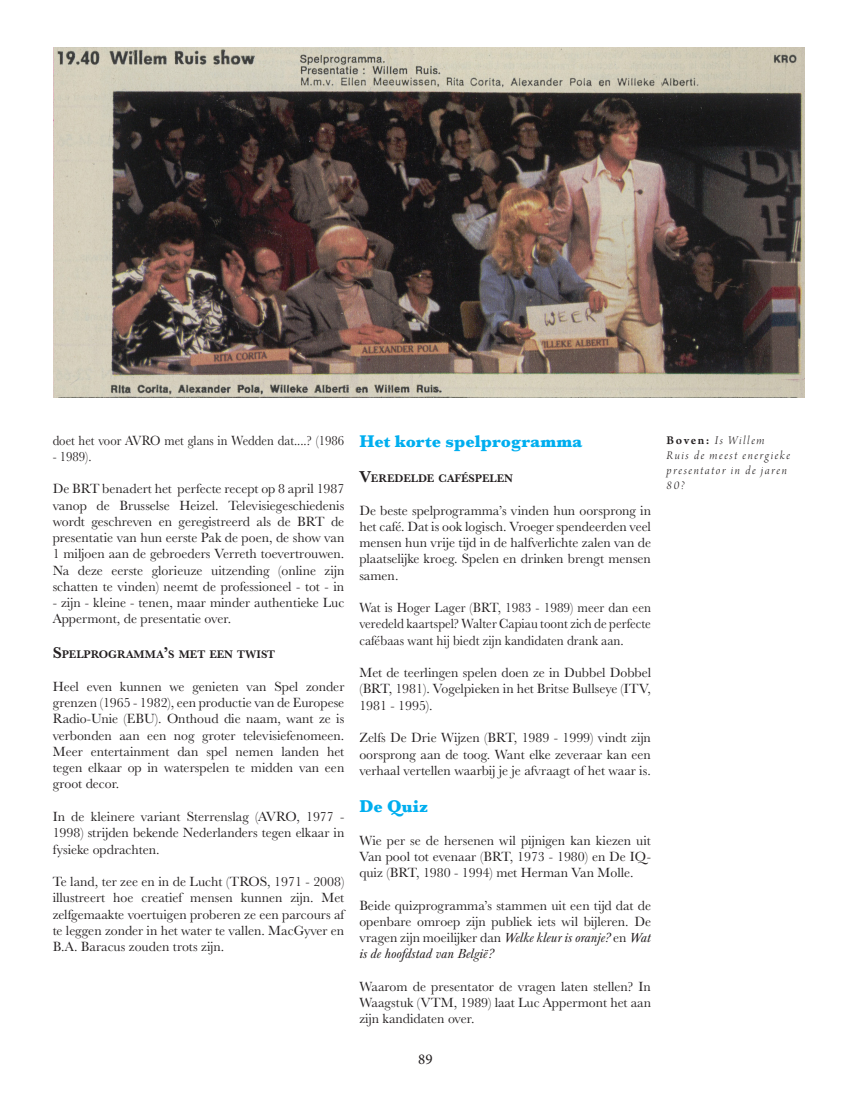
<style>
.page{position:relative;width:851px;height:1099px;background:#fff}
.page>*{position:absolute;margin:0;border:0;box-sizing:border-box;transform-origin:0 0}
.Blauwe_hoofding{font:17.5px "Baskerville URW Ult Bol";color:#00aeef}
.t1{font:15px "Minion Pro";color:#231f20}
.Broodtekst{font:13.75px/16.2px "Baskerville URW";color:#231f20;text-align:justify}
.Broodtekst-2{font:13.75px/16.2px "Baskerville URW";color:#231f20;text-align:justify;scale:.95 1}
.Broodtekst-3{font:13.75px "Baskerville URW";color:#231f20;scale:.92 1}
.verwijzing_foto{font:12.5px/15px "Arno Pro Light Italic Display";letter-spacing:.125em;color:#231f20}
.Titel_boven_broodtek{font:700 11.38px "Baskerville URW";color:#231f20}
.s1{font-size:16.25px}
.s2{font-style:italic}
.s3{font-family:"Arno Pro";font-weight:600}
</style>
<div class="page">
<img style="left:53px;top:47px;width:751px;height:350px">
<p class="Broodtekst-3" style="left:53px;top:430px;width:318px">doet het voor AVRO met glans in Wedden dat....? (1986</p>
<p class="Broodtekst-3" style="left:53px;top:447px;width:44px">- 1989).</p>
<p class="Broodtekst" style="left:53px;top:480px;width:293px">De BRT benadert het perfecte recept op 8 april 1987 vanop de Brusselse Heizel. Televisiegeschiedenis wordt geschreven en geregistreerd als de BRT de presentatie van hun eerste Pak de poen, de show van 1 miljoen aan de gebroeders Verreth toevertrouwen.<br>Na deze eerste glorieuze uitzending (online zijn schatten te vinden) neemt de professioneel - tot - in</p>
<p class="Broodtekst" style="left:53px;top:594px;width:293px">- zijn - kleine - tenen, maar minder authentieke Luc<br>Appermont, de presentatie over.</p>
<p class="Titel_boven_broodtek" style="left:53px;top:646px;width:224px"><span class="s1">S</span>PELPROGRAMMA<span class="s1">’</span>S MET EEN TWIST</p>
<p class="Broodtekst" style="left:53px;top:677px;width:293px">Heel even kunnen we genieten van Spel zonder grenzen (1965 - 1982), een productie van de Europese Radio-Unie (EBU). Onthoud die naam, want ze is verbonden aan een nog groter televisiefenomeen.<br>Meer entertainment dan spel nemen landen het tegen elkaar op in waterspelen te midden van een groot decor.</p>
<p class="Broodtekst" style="left:53px;top:807px;width:293px">In de kleinere variant Sterrenslag (AVRO, 1977 - 1998) strijden bekende Nederlanders tegen elkaar in fysieke opdrachten.</p>
<p class="Broodtekst" style="left:53px;top:872px;width:293px">Te land, ter zee en in de Lucht (TROS, 1971 - 2008) illustreert hoe creatief mensen kunnen zijn. Met zelfgemaakte voertuigen proberen ze een parcours af te leggen zonder in het water te vallen. MacGyver en B.A. Baracus zouden trots zijn.</p>
<p class="Blauwe_hoofding" style="left:359px;top:428px;width:224px">Het korte spelprogramma</p>
<p class="Titel_boven_broodtek" style="left:359px;top:470px;width:155px"><span class="s1">V</span>EREDELDE CAFÉSPELEN</p>
<p class="Broodtekst" style="left:359px;top:501px;width:293px">De beste spelprogramma’s vinden hun oorsprong in het café. Dat is ook logisch. Vroeger spendeerden veel mensen hun vrije tijd in de halfverlichte zalen van de plaatselijke kroeg. Spelen en drinken brengt mensen samen.</p>
<p class="Broodtekst-2" style="left:359px;top:599px;width:308px">Wat is Hoger Lager (BRT, 1983 - 1989) meer dan een veredeld kaartspel? Walter Capiau toont zich de perfecte cafébaas want hij biedt zijn kandidaten drank aan.</p>
<p class="Broodtekst" style="left:359px;top:664px;width:293px">Met de teerlingen spelen doen ze in Dubbel Dobbel (BRT, 1981). Vogelpieken in het Britse Bullseye (ITV, 1981 - 1995).</p>
<p class="Broodtekst" style="left:359px;top:729px;width:293px">Zelfs De Drie Wijzen (BRT, 1989 - 1999) vindt zijn oorsprong aan de toog. Want elke zeveraar kan een verhaal vertellen waarbij je je afvraagt of het waar is.</p>
<p class="Blauwe_hoofding" style="left:359px;top:792px;width:70px">De Quiz</p>
<p class="Broodtekst" style="left:359px;top:831px;width:293px">Wie per se de hersenen wil pijnigen kan kiezen uit Van pool tot evenaar (BRT, 1973 - 1980) en De IQ&shy;quiz (BRT, 1980 - 1994) met Herman Van Molle.</p>
<p class="Broodtekst" style="left:359px;top:896px;width:293px">Beide quizprogramma’s stammen uit een tijd dat de openbare omroep zijn publiek iets wil bijleren. De vragen zijn moeilijker dan <span class="s2">Welke kleur is oranje?</span> en <span class="s2">Wat is de hoofdstad van België?</span></p>
<p class="Broodtekst" style="left:359px;top:977px;width:293px">Waarom de presentator de vragen laten stellen? In Waagstuk (VTM, 1989) laat Luc Appermont het aan zijn kandidaten over.</p>
<p class="t1" style="left:418px;top:1048px;width:16px">89</p>
<p class="verwijzing_foto" style="left:666px;top:433px;width:125px"><span class="s3">Boven:</span> Is Willem<br>Ruis de meest energieke presentator in de jaren<br>80?</p>
</div>
